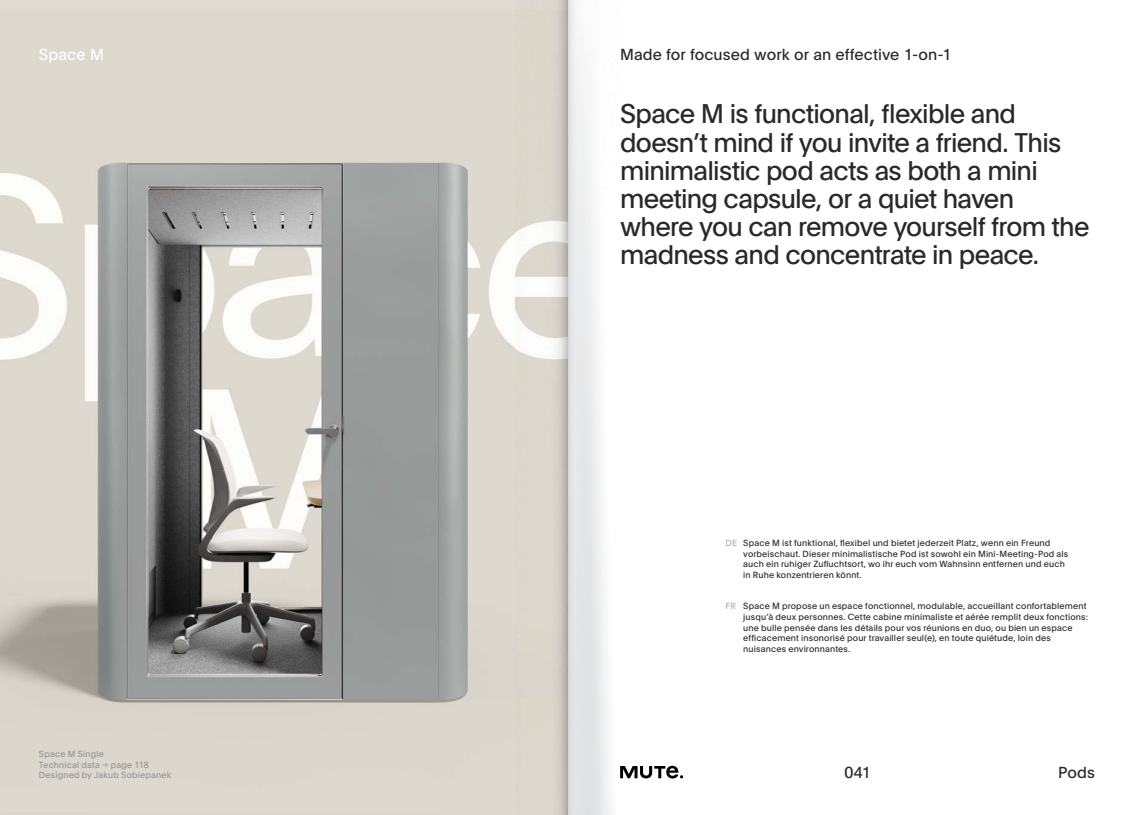
<style>
.page{position:relative;width:1134px;height:815px;background:#fff}
.page>*{position:absolute;margin:0;border:0;box-sizing:border-box;transform-origin:0 0}
.t1{font:26.25px/28.1px "Plain";letter-spacing:-.025em;color:#292a28}
.t2{font:15.62px "Plain";letter-spacing:.005em;color:#292a28}
.t3{font:15.62px "Plain";color:#fff}
.t4{font:8.75px/10.5px "Plain";letter-spacing:.015em;color:#292a28}
.t5{font:8.75px/10.5px "Plain";letter-spacing:.015em;color:#939598}
.t6{font:8.75px "Plain";color:#b1aea4}
.s1{font-family:"Maison Neue"}
</style>
<div class="page">
<img style="left:0;top:0;width:515px;height:557px">
<img style="left:0;top:557px;width:515px;height:258px">
<svg style="left:620px;top:766px;width:63px;height:12px"></svg>
<img style="left:567px;top:0;width:43px;height:815px">
<h2 class="t3" style="left:39px;top:43px;width:66px">Space M</h2>
<h2 class="t2" style="left:620px;top:43px;width:333px">Made for focused work or an effective 1-on-1</h2>
<h1 class="t1" style="left:620px;top:99px;width:471px">Space M is functional, flexible and doesn’t mind if you invite a friend. This minimalistic pod acts as both a mini meeting capsule, or a quiet haven where you can remove yourself from the madness and concentrate in peace.</h1>
<p class="t5" style="left:39px;top:748px;width:134px">Space M Single<br>Technical data <span class="s1">→</span> page 118<br>Designed by Jakub Sobiepanek</p>
<p class="t4" style="left:743px;top:537px;width:327px">Space M ist funktional, flexibel und bietet jederzeit Platz, wenn ein Freund vorbeischaut. Dieser minimalistische Pod ist sowohl ein Mini-Meeting-Pod als auch ein ruhiger Zufluchtsort, wo ihr euch vom Wahnsinn entfernen und euch in Ruhe konzentrieren könnt.</p>
<p class="t4" style="left:743px;top:601px;width:346px">Space M propose un espace fonctionnel, modulable, accueillant confortablement jusqu’à deux personnes. Cette cabine minimaliste et aérée remplit deux fonctions: une bulle pensée dans les détails pour vos réunions en duo, ou bien un espace efficacement insonorisé pour travailler seul(e), en toute quiétude, loin des nuisances environnantes.</p>
<p class="t6" style="left:725px;top:537px;width:13px">DE</p>
<p class="t6" style="left:725px;top:600px;width:12px">FR</p>
<h2 class="t2" style="left:844px;top:762px;width:28px">041</h2>
<h2 class="t2" style="left:1058px;top:762px;width:38px">Pods</h2>
</div>
